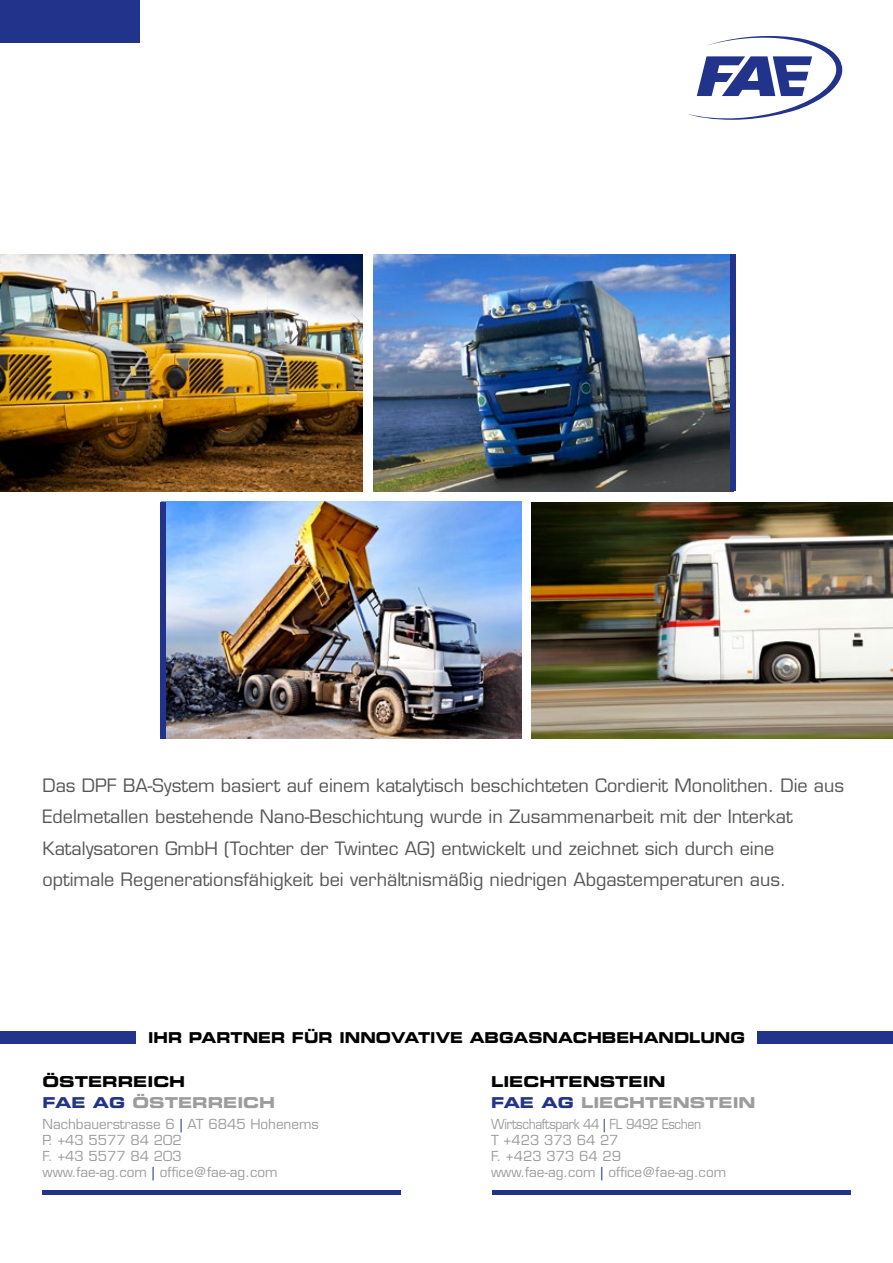
<style>
.page{position:relative;width:893px;height:1263px;background:#fff}
.page>*{position:absolute;margin:0;border:0;box-sizing:border-box;transform-origin:0 0}
.t1{font:18px/31.5px "Eurostile LT Std";color:#565655}
.t2{font:15px/21.6px "Eurostile LT Std Bold Ex 2";color:#000}
.t3{font:15px "Eurostile LT Std Bold Ex 2";color:#000;scale:.91 1}
.t4{font:13.5px/16.2px "Eurostile LT Std";color:#9c9c9d}
.t5{font:13.5px/16.2px "Eurostile LT Std";color:#9c9c9d;scale:.9 1}
.s1{color:#22338b}
.s2{color:#9c9c9d}
</style>
<div class="page">
<div style="left:0;top:0;width:140px;height:42px;background:#22338b"></div>
<div style="left:0;top:1031px;width:893px;height:13px;background:#22338b"></div>
<div style="left:136px;top:1025px;width:621px;height:23px;background:#fff"></div>
<hr style="left:492px;top:1190px;width:358px;height:4px;background:#22338b">
<hr style="left:43px;top:1190px;width:358px;height:4px;background:#22338b">
<svg style="left:688px;top:36px;width:154px;height:84px"></svg>
<img style="left:374px;top:254px;width:356px;height:237px">
<img style="left:166px;top:502px;width:356px;height:236px">
<img style="left:532px;top:502px;width:361px;height:237px">
<img style="left:0;top:254px;width:362px;height:237px">
<div style="left:730px;top:254px;width:5px;height:237px;background:#22338b"></div>
<div style="left:161px;top:502px;width:5px;height:236px;background:#22338b"></div>
<p class="t1" style="left:43px;top:769px;width:803px">Das DPF BA-System basiert auf einem katalytisch beschichteten Cordierit Monolithen. Die aus Edelmetallen bestehende Nano-Beschichtung wurde in Zusammenarbeit mit der Interkat Katalysatoren GmbH (Tochter der Twintec AG) entwickelt und zeichnet sich durch eine optimale Regenerationsfähigkeit bei verhältnismäßig niedrigen Abgastemperaturen aus.</p>
<p class="t3" style="left:148px;top:1026px;width:657px">IHR PARTNER FÜR INNOVATIVE ABGASNACHBEHANDLUNG</p>
<p class="t2" style="left:43px;top:1070px;width:234px">ÖSTERREICH<br><span class="s1">FAE AG</span> <span class="s2">ÖSTERREICH</span></p>
<p class="t4" style="left:43px;top:1116px;width:278px">Nachbauerstrasse 6 <span class="s1">|</span> AT 6845 Hohenems<br>P. +43 5577 84 202<br>F. +43 5577 84 203<br>www.fae-ag.com <span class="s1">|</span> office@fae-ag.com</p>
<p class="t2" style="left:491px;top:1070px;width:266px">LIECHTENSTEIN<br><span class="s1">FAE AG</span> <span class="s2">LIECHTENSTEIN</span></p>
<p class="t5" style="left:491px;top:1116px;width:263px">Wirtschaftspark 44 <span class="s1">|</span> FL 9492 Eschen<br>T +423 373 64 27<br>F. +423 373 64 29 www.fae-ag.com <span class="s1">|</span> office@fae-ag.com</p>
</div>
